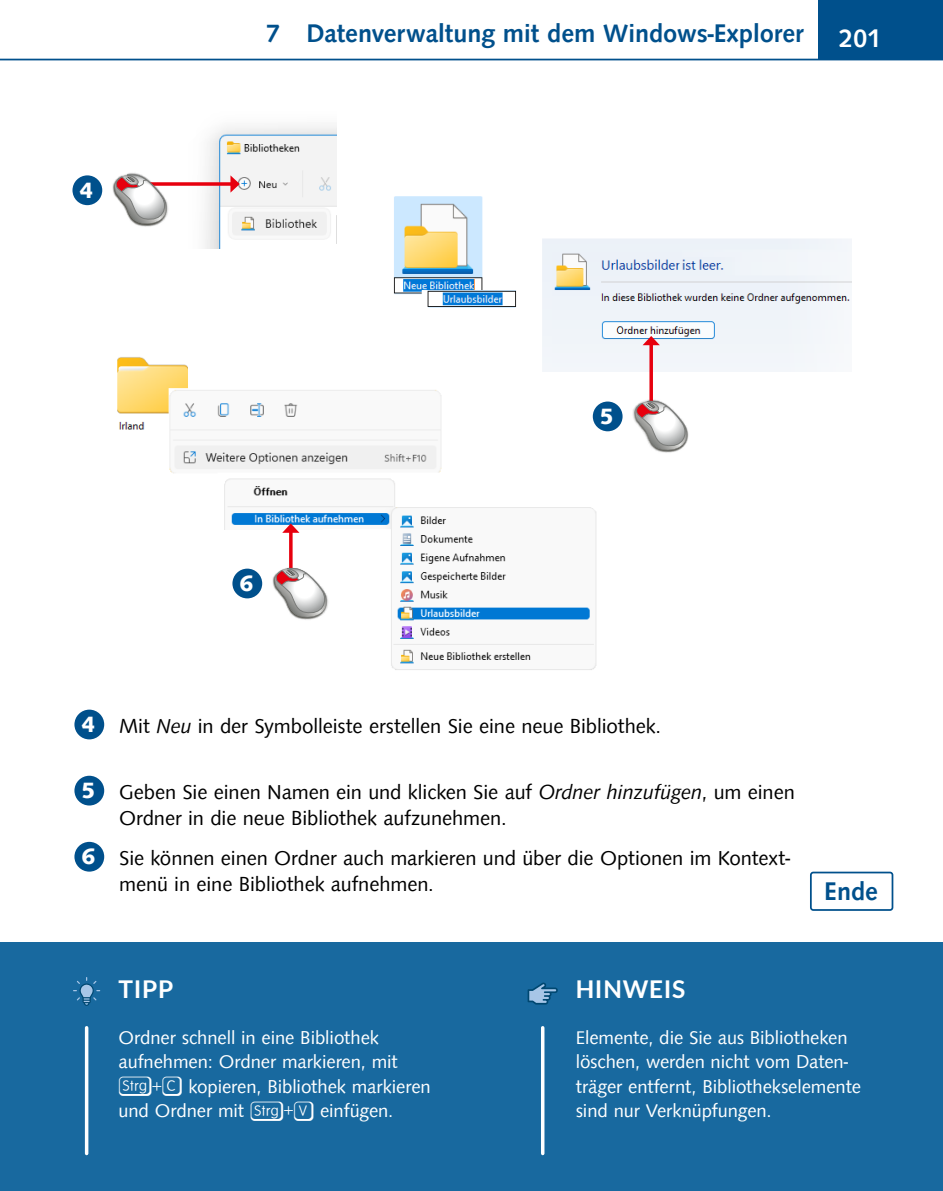
<style>
.page{position:relative;width:943px;height:1191px;background:#fff}
.page>*{position:absolute;margin:0;border:0;box-sizing:border-box;transform-origin:0 0}
.t1{font:500 26.25px "Saxony";color:#00508c}
.t2{font:500 26.25px "Saxony";color:#fff}
.t3{font:700 24.5px "Lato";letter-spacing:.03em;color:#fff}
.t4{font:800 22.75px "Saxony";color:#fff}
.t5{font:21px/25.2px "Saxony";color:#000}
.t6{font:19.25px/24.5px "Saxony";color:#fff}
.s1{font-weight:800;font-size:22.75px;color:#fff}
.s2{font-style:italic}
.s3{font-family:"Tastatur"}
</style>
<div class="page">
<div style="left:0;top:943px;width:943px;height:248px;background:#18699f"></div>
<div style="left:819px;top:0;width:124px;height:60px;background:#00508c"></div>
<hr style="left:0;top:59px;width:943px;height:1px;background:#00508c">
<div style="left:810px;top:871px;width:83px;height:40px;border:2px solid #00508c;border-radius:2px"></div>
<div style="left:74px;top:709px;width:30px;height:30px;background:#00508c;border-radius:50%"></div>
<div style="left:74px;top:775px;width:30px;height:30px;background:#00508c;border-radius:50%"></div>
<div style="left:74px;top:842px;width:30px;height:29px;background:#00508c;border-radius:50%"></div>
<hr style="left:541px;top:1027px;width:3px;height:126px;background:#fff">
<svg style="left:527px;top:982px;width:31px;height:22px"></svg>
<hr style="left:85px;top:1027px;width:3px;height:126px;background:#fff">
<svg style="left:73px;top:977px;width:27px;height:29px"></svg>
<img style="left:205px;top:126px;width:131px;height:122px">
<img style="left:117px;top:357px;width:486px;height:313px">
<img style="left:383px;top:196px;width:468px;height:176px">
<hr style="left:289px;top:531px;width:3px;height:56px;background:#e7000e">
<svg style="left:282px;top:523px;width:17px;height:10px"></svg>
<img style="left:273px;top:565px;width:54px;height:1px">
<img style="left:271px;top:566px;width:58px;height:55px">
<svg style="left:274px;top:568px;width:56px;height:51px"></svg>
<div style="left:232px;top:568px;width:30px;height:30px;background:#00508c;border-radius:50%"></div>
<svg style="left:649px;top:345px;width:4px;height:53px"></svg>
<svg style="left:642px;top:336px;width:17px;height:9px"></svg>
<img style="left:633px;top:399px;width:39px;height:54px">
<svg style="left:635px;top:401px;width:54px;height:51px"></svg>
<div style="left:593px;top:401px;width:29px;height:30px;background:#00508c;border-radius:50%"></div>
<svg style="left:170px;top:182px;width:60px;height:4px"></svg>
<svg style="left:230px;top:175px;width:10px;height:18px"></svg>
<img style="left:112px;top:173px;width:44px;height:54px">
<svg style="left:114px;top:174px;width:56px;height:51px"></svg>
<div style="left:72px;top:175px;width:30px;height:30px;background:#00508c;border-radius:50%"></div>
<p class="t4" style="left:80px;top:177px;width:15px">4</p>
<p class="t1" style="left:266px;top:18px;width:539px">7 Datenverwaltung mit dem Windows-Explorer</p>
<p class="t2" style="left:838px;top:23px;width:44px">201</p>
<p class="t4" style="left:239px;top:570px;width:15px">6</p>
<p class="t4" style="left:600px;top:403px;width:15px">5</p>
<p class="t5" style="left:82px;top:714px;width:581px"><span class="s1">4</span> Mit <span class="s2">Neu</span> in der Symbolleiste erstellen Sie eine neue Bibliothek.</p>
<p class="t5" style="left:119px;top:780px;width:677px;text-indent:-38px"><span class="s1">5</span> Geben Sie einen Namen ein und klicken Sie auf <span class="s2">Ordner hinzufügen</span>, um einen<br>Ordner in die neue Bibliothek aufzunehmen.</p>
<p class="t5" style="left:119px;top:846px;width:672px;text-indent:-38px"><span class="s1">6</span> Sie können einen Ordner auch markieren und über die Optionen im Kontext&shy;menü in eine Bibliothek aufnehmen.</p>
<p class="t3" style="left:118px;top:975px;width:57px">TIPP</p>
<p class="t3" style="left:575px;top:975px;width:111px">HINWEIS</p>
<p class="t1" style="left:824px;top:876px;width:55px">Ende</p>
<p class="t6" style="left:118px;top:1025px;width:314px">Ordner schnell in eine Bibliothek aufnehmen: Ordner markieren, mit <span class="s3">S</span>+<span class="s3">c</span> kopieren, Bibliothek markieren und Ordner mit <span class="s3">S</span>+<span class="s3">v</span> einfügen.</p>
<p class="t6" style="left:575px;top:1025px;width:287px">Elemente, die Sie aus Bibliotheken löschen, werden nicht vom Daten&shy;träger entfernt, Bibliothekselemente sind nur Verknüpfungen.</p>
</div>
